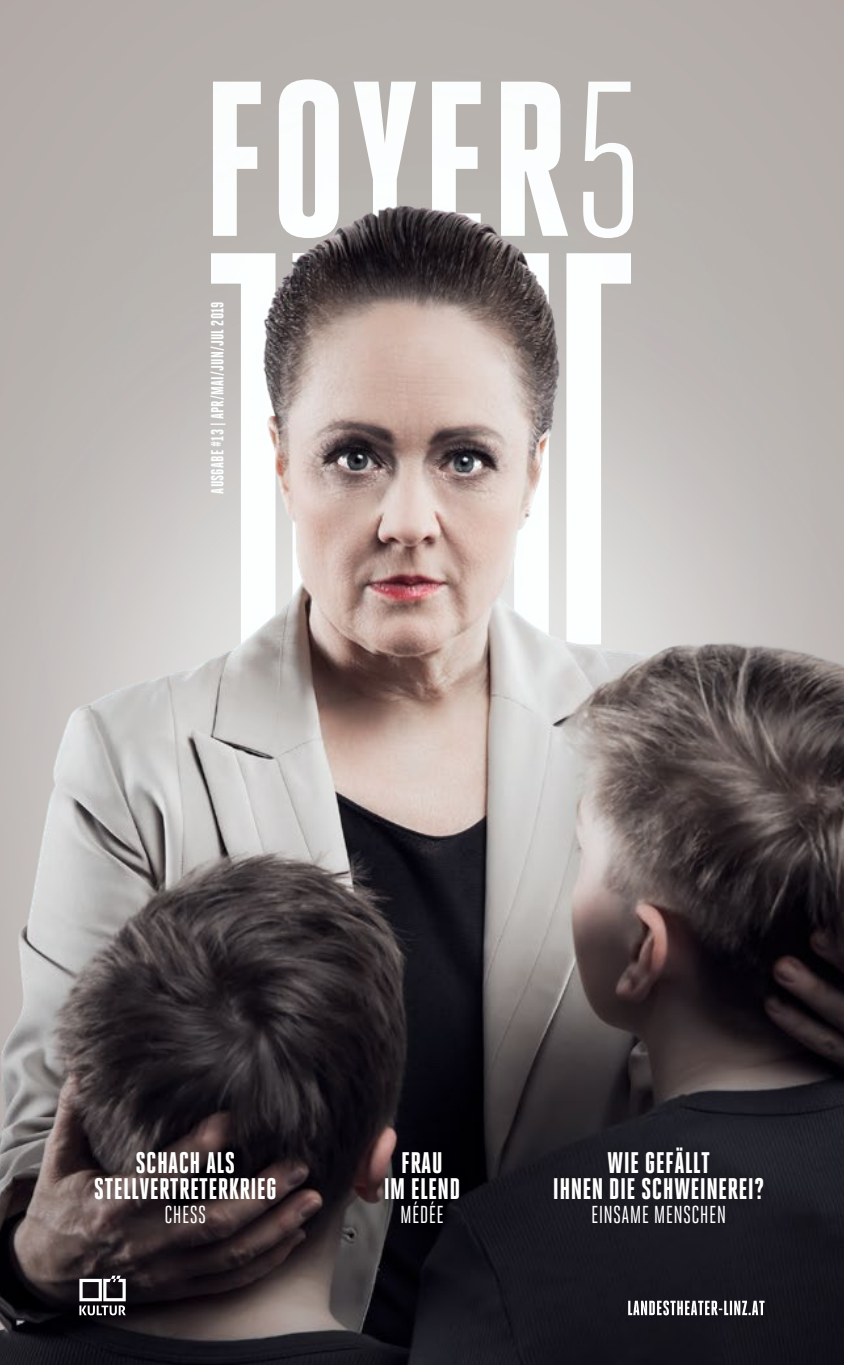
<style>
.page{position:relative;width:844px;height:1365px;background:#fff}
.page>*{position:absolute;margin:0;border:0;box-sizing:border-box;transform-origin:0 0}
.t1{font:800 29.75px/26.2px "Heroic Condensed";letter-spacing:.01em;color:#fff;text-align:center}
.t2{font:24.5px "Heroic Condensed";letter-spacing:.01em;color:#fff}
.FOYER5_FLIESSTEXT{font:800 17.5px "Heroic Condensed";letter-spacing:.01em;color:#fff}
</style>
<div class="page">
<img style="left:0;top:0;width:843px;height:1364px">
<svg style="left:211px;top:253px;width:64px;height:391px"></svg>
<svg style="left:292px;top:253px;width:120px;height:391px;background:#a8928c"></svg>
<svg style="left:566px;top:253px;width:65px;height:391px"></svg>
<svg style="left:429px;top:253px;width:119px;height:391px;background:#b7a8a3"></svg>
<svg style="left:213px;top:79px;width:419px;height:159px;fill:#bab6b2"></svg>
<div style="left:85px;top:1136px;width:688px;height:97px;background:#000;opacity:.35"></div>
<div style="left:69px;top:1264px;width:67px;height:61px;background:#000;opacity:.2"></div>
<svg style="left:79px;top:1275px;width:47px;height:40px"></svg>
<svg style="left:628px;top:1300px;width:136px;height:15px"></svg>
<p class="FOYER5_FLIESSTEXT" style="left:208px;top:493px;width:193px;rotate:-90deg">AUSGABE #13 | APR/MAI/JUN/JUL 2019</p>
<p class="t1" style="left:135px;top:1149px;width:101px">SCHACH ALS</p>
<p class="t1" style="left:94px;top:1175px;width:184px">STELLVERTRETERKRIEG</p>
<p class="t2" style="left:164px;top:1201px;width:43px">CHESS</p>
<p class="t1" style="left:401px;top:1149px;width:43px">FRAU</p>
<p class="t1" style="left:383px;top:1175px;width:78px">IM ELEND</p>
<p class="t2" style="left:400px;top:1201px;width:45px">MÉDÉE</p>
<p class="t1" style="left:553px;top:1149px;width:213px">WIE GEFÄLLT<br>IHNEN DIE SCHWEINEREI?</p>
<p class="t2" style="left:591px;top:1201px;width:136px">EINSAME MENSCHEN</p>
</div>
